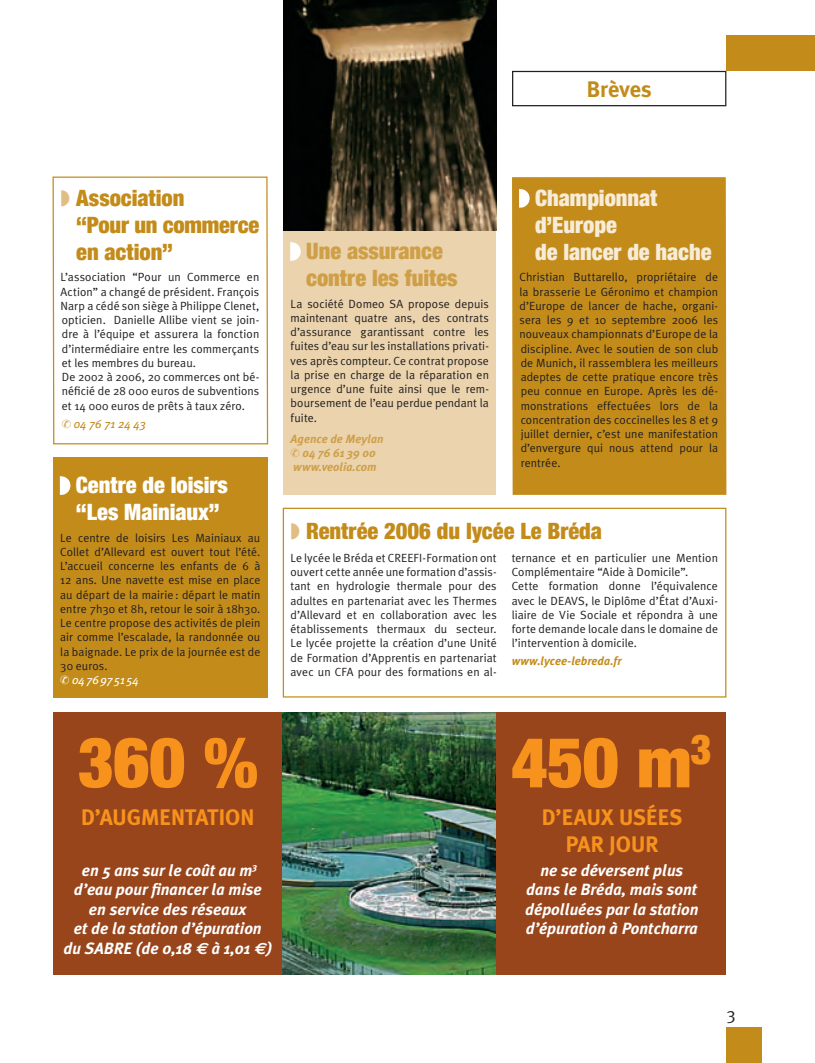
<style>
.page{position:relative;width:815px;height:1063px;background:#fff}
.page>*{position:absolute;margin:0;border:0;box-sizing:border-box;transform-origin:0 0}
.t1{font:900 condensed 70px "Helvetica Neue";letter-spacing:-.01em;color:#f7931d}
.t2{font:900 condensed 22.5px/27px "Helvetica Neue";color:#c38c1a}
.t3{font:900 condensed 22.5px/27px "Helvetica Neue";letter-spacing:-.005em;color:#f7ecd9}
.t4{font:700 22.5px/27px "Meta Plus";letter-spacing:-.02em;color:#f7931d;text-align:center}
.t5{font:900 condensed 22.5px/27px "Helvetica Neue";letter-spacing:-.005em;color:#fff}
.t6{font:900 condensed 22.5px/27px "Helvetica Neue";color:#cf9f48}
.t7{font:700 22.5px "Meta Plus";color:#c38c1a}
.t8{font:17.5px "Meta Plus Normal";color:#231f20}
.t9{font:italic 700 16.25px/19.5px "Meta Plus";color:#fff;text-align:center}
.t10{font:11.88px/14.2px "Meta Plus Normal";letter-spacing:.005em;color:#231f20}
.t11{font:italic 700 11.88px/14.2px "Meta Plus";color:#cf9f48}
.t12{font:italic 700 11.88px "Meta Plus";color:#c38c1a}
.t13{font:italic 11.88px "Meta Plus";color:#fff}
.t14{font:italic 11.88px "Meta Plus";color:#c38c1a}
.s1{color:#cf9f48}
.s2{font-family:"Euro Sans"}
</style>
<div class="page">
<div style="left:726px;top:35px;width:89px;height:36px;background:#c38c1a"></div>
<div style="left:512px;top:71px;width:214px;height:35px;border:1px solid #231f20"></div>
<div style="left:726px;top:1028px;width:36px;height:35px;background:#c38c1a"></div>
<div style="left:283px;top:508px;width:443px;height:190px;border:1px solid #c38c1a"></div>
<div style="left:53px;top:458px;width:215px;height:240px;background:#c38c1a"></div>
<div style="left:53px;top:712px;width:230px;height:262px;background:#98451c"></div>
<img style="left:282px;top:712px;width:215px;height:262px">
<div style="left:512px;top:177px;width:214px;height:318px;background:#c38c1a"></div>
<div style="left:283px;top:230px;width:213px;height:265px;background:#ead3ad"></div>
<img style="left:283px;top:0;width:213px;height:230px">
<svg style="left:52px;top:176px;width:217px;height:269px"></svg>
<div style="left:497px;top:712px;width:229px;height:262px;background:#98451c"></div>
<svg style="left:59px;top:476px;width:12px;height:19px"></svg>
<svg style="left:518px;top:187px;width:13px;height:22px"></svg>
<svg style="left:290px;top:242px;width:11px;height:19px"></svg>
<svg style="left:61px;top:176px;width:126px;height:34px"></svg>
<h2 class="t7" style="left:586px;top:77px;width:67px">Brèves</h2>
<h2 class="t2" style="left:76px;top:184px;width:185px">Association<br>“Pour un commerce en action”</h2>
<p class="t10" style="left:61px;top:270px;width:200px">L’association “Pour un Commerce en Action” a changé de président. François Narp a cédé son siège à Philippe Clenet, opticien. Danielle Allibe vient se join&shy;dre à l’équipe et assurera la fonction d’intermédiaire entre les commerçants et les membres du bureau.<br>De 2002 à 2006, 20 commerces ont bé&shy;néficié de 28 000 euros de subventions et 14 000 euros de prêts à taux zéro.</p>
<p class="t14" style="left:62px;top:417px;width:86px"><span class="s1">✆</span> 04 76 71 24 43</p>
<h2 class="t5" style="left:76px;top:471px;width:154px">Centre de loisirs “Les Mainiaux”</h2>
<p class="t10" style="left:60px;top:530px;width:202px;text-align:justify">Le centre de loisirs Les Mainiaux au Collet d’Allevard est ouvert tout l’été.<br>L’accueil concerne les enfants de 6 à 12 ans. Une navette est mise en place au départ de la mairie : départ le matin entre 7h30 et 8h, retour le soir à 18h30.<br>Le centre propose des activités de plein air comme l’escalade, la randonnée ou la baignade. Le prix de la journée est de 30 euros.</p>
<p class="t13" style="left:60px;top:673px;width:80px">✆ 0476975154</p>
<h2 class="t6" style="left:306px;top:237px;width:153px">Une assurance contre les fuites</h2>
<p class="t10" style="left:291px;top:296px;width:200px;text-align:justify">La société Domeo SA propose depuis maintenant quatre ans, des contrats d’assurance garantissant contre les fuites d’eau sur les installations privati&shy;ves après compteur. Ce contrat propose la prise en charge de la réparation en urgence d’une fuite ainsi que le rem&shy;boursement de l’eau perdue pendant la fuite.</p>
<p class="t11" style="left:291px;top:432px;width:95px">Agence de Meylan ✆ 04 76 61 39 00 www.veolia.com</p>
<h2 class="t3" style="left:535px;top:184px;width:178px">Championnat d’Europe<br>de lancer de hache</h2>
<p class="t10" style="left:519px;top:270px;width:200px;text-align:justify">Christian Buttarello, propriétaire de la brasserie Le Géronimo et champion d’Europe de lancer de hache, organi&shy;sera les 9 et 10 septembre 2006 les nouveaux championnats d’Europe de la discipline. Avec le soutien de son club de Munich, il rassemblera les meilleurs adeptes de cette pratique encore très peu connue en Europe. Après les dé&shy;monstrations effectuées lors de la concentration des coccinelles les 8 et 9 juillet dernier, c’est une manifestation d’envergure qui nous attend pour la rentrée.</p>
<h2 class="t2" style="left:306px;top:517px;width:297px">Rentrée 2006 du lycée Le Bréda</h2>
<p class="t10" style="left:290px;top:550px;width:208px">Le lycée le Bréda et CREEFI-Formation ont ouvert cette année une formation d’assis&shy;tant en hydrologie thermale pour des adultes en partenariat avec les Thermes&shy;d’Allevard et en collaboration avec les établissements thermaux du secteur.<br>Le lycée projette la création d’une Unité de Formation d’Apprentis en partenariat avec un CFA pour des formations en al-</p>
<p class="t10" style="left:512px;top:550px;width:208px">ternance et en particulier une Mention Complémentaire “Aide à Domicile”.<br>Cette formation donne l’équivalence avec le DEAVS, le Diplôme d’État d’Auxi&shy;liaire de Vie Sociale et répondra à une forte demande- locale dans le domaine de l’inter-ven-tion à domicile.</p>
<p class="t12" style="left:512px;top:654px;width:111px">www.lycee-lebreda.fr</p>
<h1 class="t1" style="left:78px;top:719px;width:182px">360 %</h1>
<h2 class="t4" style="left:81px;top:804px;width:175px">D’AUGMENTATION</h2>
<h3 class="t9" style="left:64px;top:860px;width:210px">en 5 ans sur le coût au m<sup>3 </sup>d’eau pour financer la mise en service des réseaux<br>et de la station d’épuration du SABRE (de 0,18 <span class="s2">€</span> à 1,01 <span class="s2">€</span>)</h3>
<h1 class="t1" style="left:511px;top:719px;width:202px">450 m<sup>3</sup></h1>
<h2 class="t4" style="left:542px;top:804px;width:143px">D’EAUX USÉES<br>PAR JOUR</h2>
<h3 class="t9" style="left:525px;top:860px;width:175px">ne se déversent plus dans le Bréda, mais sont dépolluées par la station d’épuration à Pontcharra</h3>
<h3 class="t8" style="left:726px;top:1004px;width:11px">3</h3>
</div>
